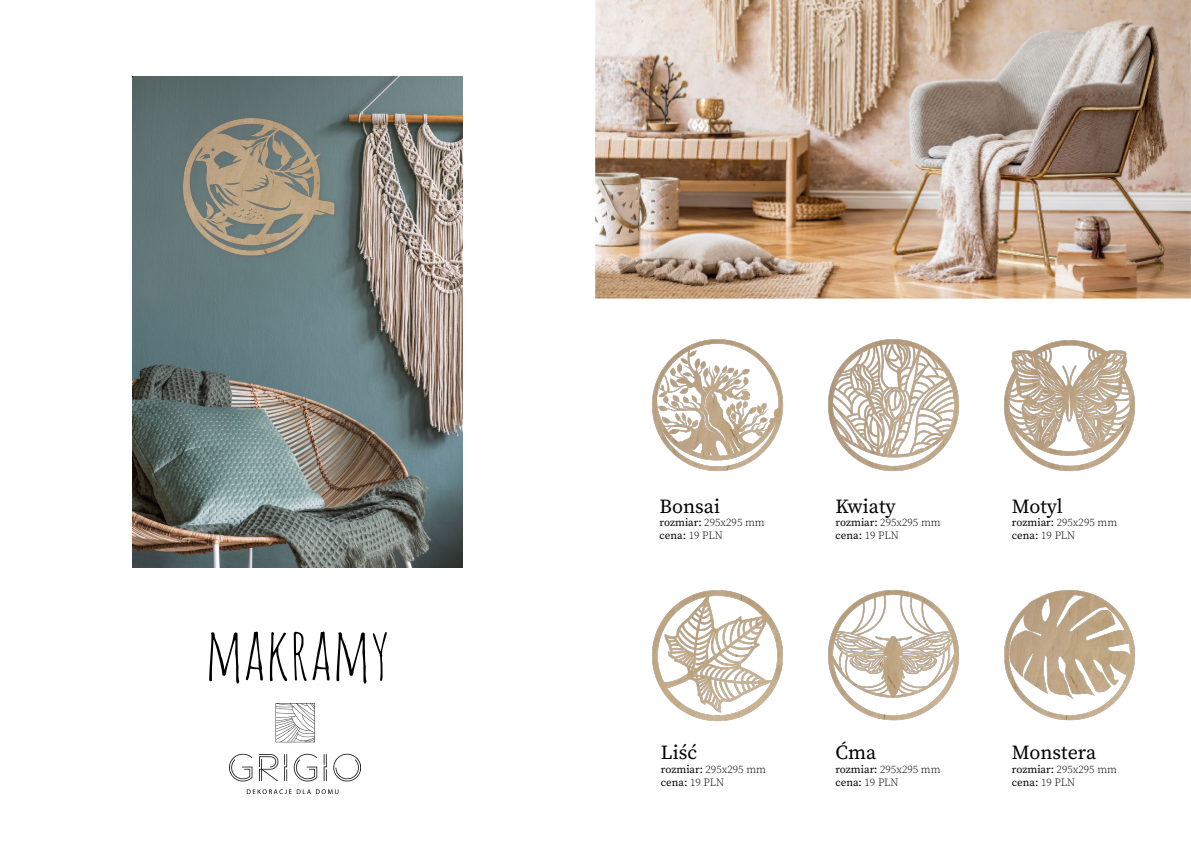
<style>
.page{position:relative;width:1191px;height:842px;background:#fff}
.page>*{position:absolute;margin:0;border:0;box-sizing:border-box;transform-origin:0 0}
.t1{font:72px "Amatic SC";color:#000}
.t2{font:20px "Source Serif Variable";color:#000}
.t3{font:11px/13.2px "Source Serif Variable";color:#000}
</style>
<div class="page">
<img style="left:133px;top:77px;width:330px;height:490px">
<img style="left:652px;top:339px;width:132px;height:133px">
<img style="left:828px;top:339px;width:131px;height:132px">
<img style="left:652px;top:590px;width:131px;height:131px">
<img style="left:1004px;top:590px;width:131px;height:131px">
<img style="left:1004px;top:340px;width:131px;height:132px">
<img style="left:828px;top:590px;width:131px;height:131px">
<img style="left:595px;top:0;width:596px;height:298px">
<img style="left:229px;top:703px;width:131px;height:90px">
<img style="left:179px;top:113px;width:162px;height:149px">
<h1 class="t1" style="left:206px;top:607px;width:186px">MAKRAMY</h1>
<h2 class="t2" style="left:659px;top:492px;width:62px">Bonsai</h2>
<p class="t3" style="left:659px;top:515px;width:107px">rozmiar: 295x295 mm cena: 19 PLN</p>
<h2 class="t2" style="left:835px;top:492px;width:62px">Kwiaty</h2>
<p class="t3" style="left:835px;top:515px;width:107px">rozmiar: 295x295 mm cena: 19 PLN</p>
<h2 class="t2" style="left:1012px;top:492px;width:52px">Motyl</h2>
<p class="t3" style="left:1012px;top:515px;width:107px">rozmiar: 295x295 mm cena: 19 PLN</p>
<h2 class="t2" style="left:661px;top:739px;width:38px">Liść</h2>
<p class="t3" style="left:661px;top:762px;width:107px">rozmiar: 295x295 mm cena: 19 PLN</p>
<h2 class="t2" style="left:835px;top:739px;width:42px">Ćma</h2>
<p class="t3" style="left:835px;top:762px;width:107px">rozmiar: 295x295 mm cena: 19 PLN</p>
<h2 class="t2" style="left:1011px;top:739px;width:86px">Monstera</h2>
<p class="t3" style="left:1011px;top:762px;width:107px">rozmiar: 295x295 mm cena: 19 PLN</p>
</div>
